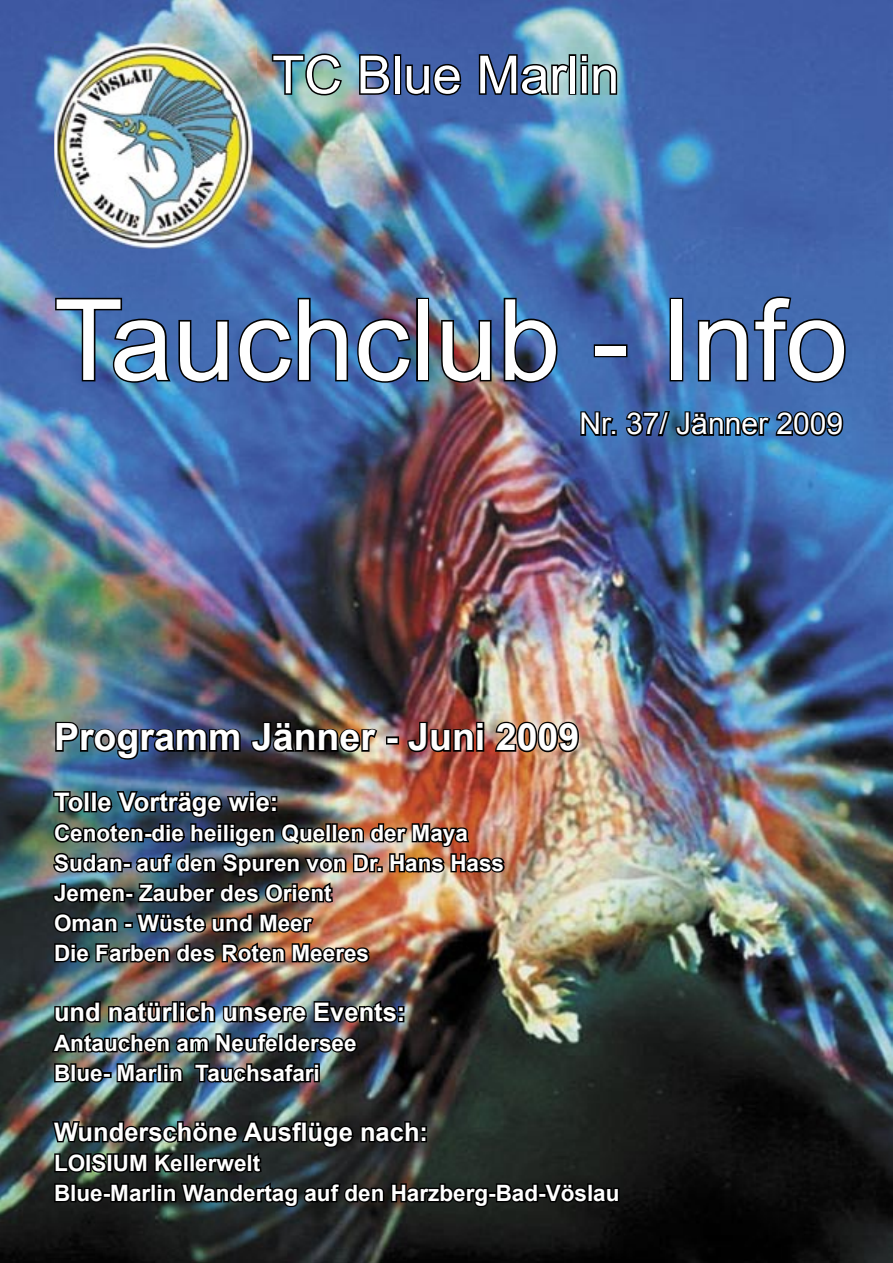
<style>
.page{position:relative;width:893px;height:1263px;background:#fff}
.page>*{position:absolute;margin:0;border:0;box-sizing:border-box;transform-origin:0 0}
.t1{font:112.5px "Arial";color:#fff}
.t2{font:52.5px "Arial";color:#fff}
.t3{font:700 37.5px "Arial";color:#fff}
.t4{font:30px "Arial";color:#fff}
.t5{font:700 25.5px "Arial";color:#fff}
.t6{font:700 22.5px/30px "Arial";color:#fff}
</style>
<div class="page">
<img style="left:0;top:0;width:893px;height:1263px">
<img style="left:54px;top:41px;width:202px;height:207px">
<img style="left:270px;top:52px;width:74px;height:45px">
<svg style="left:358px;top:52px;width:35px;height:44px;background:#2d3e60"></svg>
<div style="left:394px;top:54px;width:7px;height:41px;border:3px solid #000"></div>
<svg style="left:404px;top:62px;width:59px;height:35px;background:#23345b"></svg>
<svg style="left:477px;top:43px;width:94px;height:55px;background:#46617e"></svg>
<div style="left:569px;top:54px;width:7px;height:41px;border:3px solid #000"></div>
<svg style="left:579px;top:53px;width:40px;height:43px;background:#567577"></svg>
<svg style="left:54px;top:296px;width:176px;height:89px;background:#3a5e93"></svg>
<svg style="left:237px;top:296px;width:113px;height:88px;background:#355991"></svg>
<svg style="left:356px;top:317px;width:57px;height:67px;background:#335081"></svg>
<div style="left:416px;top:298px;width:13px;height:83px;border:3px solid #000"></div>
<img style="left:440px;top:318px;width:53px;height:67px">
<svg style="left:502px;top:296px;width:57px;height:88px;background:#304e7c"></svg>
<div style="left:594px;top:344px;width:33px;height:13px;border:3px solid #000"></div>
<div style="left:670px;top:298px;width:13px;height:83px;border:3px solid #000"></div>
<svg style="left:696px;top:295px;width:151px;height:89px;background:#36578f"></svg>
<svg style="left:579px;top:408px;width:38px;height:32px"></svg>
<svg style="left:624px;top:409px;width:221px;height:32px;background:#234265"></svg>
<img style="left:54px;top:720px;width:188px;height:42px">
<img style="left:250px;top:720px;width:129px;height:34px">
<div style="left:386px;top:736px;width:13px;height:8px;border:3px solid #000"></div>
<svg style="left:406px;top:720px;width:80px;height:34px;background:#5d2b25"></svg>
<img style="left:493px;top:720px;width:88px;height:34px">
<img style="left:51px;top:769px;width:456px;height:198px">
<img style="left:50px;top:979px;width:354px;height:108px">
<div style="left:314px;top:1068px;width:6px;height:14px;border:3px solid #000"></div>
<svg style="left:50px;top:1115px;width:571px;height:94px;background:#1c211f"></svg>
<h2 class="t2" style="left:272px;top:40px;width:349px">TC Blue Marlin</h2>
<h1 class="t1" style="left:54px;top:267px;width:796px">Tauchclub - Info</h1>
<h3 class="t4" style="left:580px;top:404px;width:265px">Nr. 37/ Jänner 2009</h3>
<h3 class="t3" style="left:54px;top:712px;width:527px">Programm Jänner - Juni 2009</h3>
<p class="t5" style="left:54px;top:785px;width:226px">Tolle Vorträge wie:</p>
<p class="t6" style="left:54px;top:819px;width:452px">Cenoten-die heiligen Quellen der Maya<br>Sudan- auf den Spuren von Dr. Hans Hass<br>Jemen- Zauber des Orient<br>Oman - Wüste und Meer<br>Die Farben des Roten Meeres</p>
<p class="t5" style="left:54px;top:995px;width:353px">und natürlich unsere Events:</p>
<p class="t6" style="left:54px;top:1029px;width:304px">Antauchen am Neufeldersee<br>Blue- Marlin Tauchsafari</p>
<p class="t5" style="left:54px;top:1115px;width:376px">Wunderschöne Ausflüge nach:</p>
<p class="t6" style="left:54px;top:1149px;width:567px">LOISIUM Kellerwelt<br>Blue-Marlin Wandertag auf den Harzberg-Bad-Vöslau</p>
</div>
